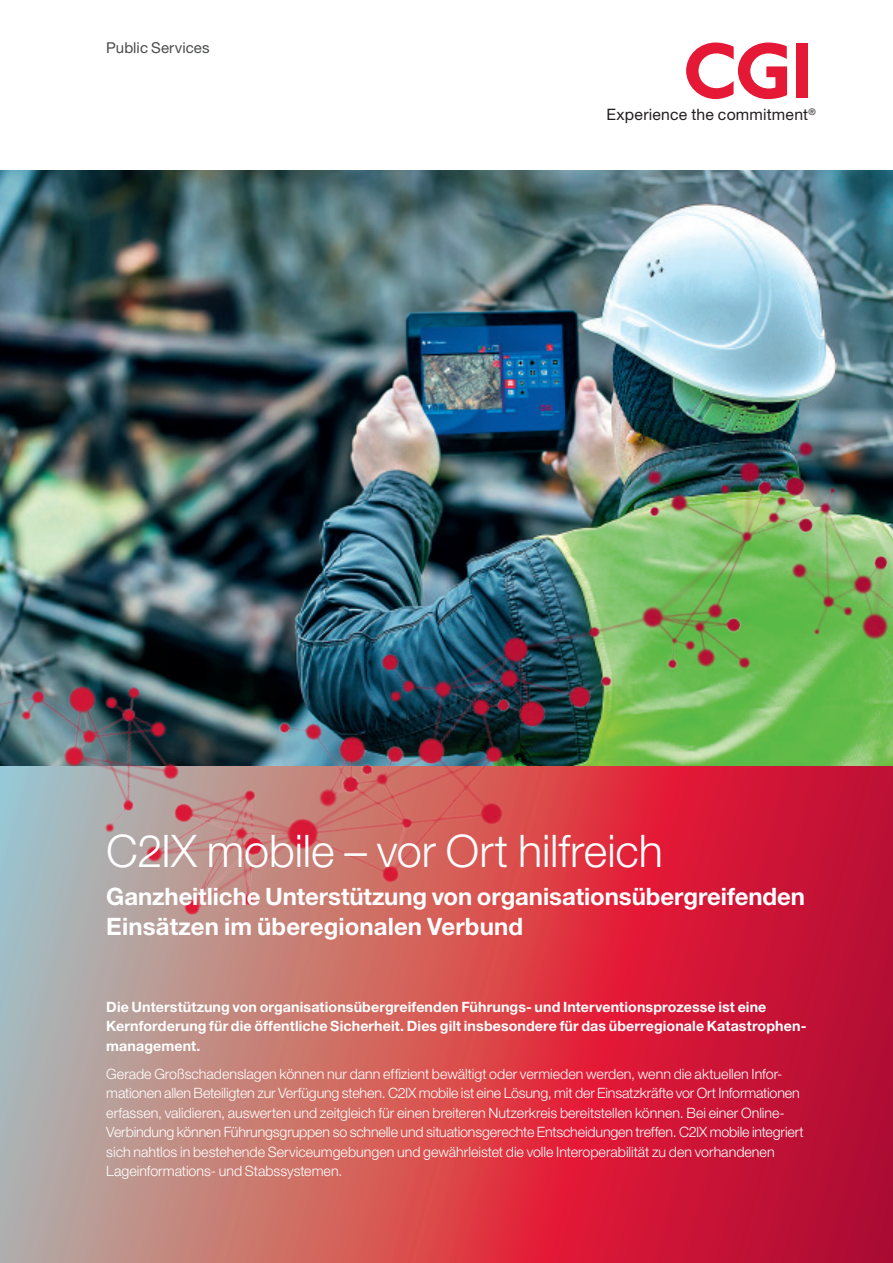
<style>
.page{position:relative;width:893px;height:1263px;background:#fff}
.page>*{position:absolute;margin:0;border:0;box-sizing:border-box;transform-origin:0 0}
.t1{font:300 45px "Helvetica Neue LT Std";color:#fff}
.t2{font:700 24px/30px "Helvetica Neue LT Std";color:#fff}
.t3{font:15.75px "Helvetica Neue LT Std";letter-spacing:.015em;color:#231f20}
.t4{font:15px "Helvetica Neue LT Std";letter-spacing:.005em;color:#4b4c4d}
.t5{font:300 14.25px/19.5px "Helvetica Neue LT Std";letter-spacing:-.005em;color:#fff}
.t6{font:700 14.25px/19.5px "Helvetica Neue LT Std";letter-spacing:.005em;color:#fff}
</style>
<div class="page">
<svg style="left:0;top:1115px;width:893px;height:148px;background:#c94c58"></svg>
<img style="left:0;top:170px;width:893px;height:56px">
<svg style="left:686px;top:43px;width:101px;height:56px"></svg>
<div style="left:796px;top:44px;width:12px;height:54px;background:#e51836"></div>
<img style="left:0;top:226px;width:893px;height:889px">
<p class="t4" style="left:106px;top:39px;width:105px">Public Services</p>
<p class="t3" style="left:606px;top:105px;width:211px">Experience the commitment<sup>®</sup></p>
<h1 class="t1" style="left:106px;top:823px;width:558px">C2IX mobile – vor Ort hilfreich</h1>
<h2 class="t2" style="left:106px;top:881px;width:700px">Ganzheitliche Unterstützung von organisationsübergreifenden<br>Einsätzen im überegionalen Verbund</h2>
<p class="t6" style="left:106px;top:996px;width:702px">Die Unterstützung von organisationsübergreifenden Führungs- und Interventionsprozesse ist eine<br>Kernforderung für die öffentliche Sicherheit. Dies gilt insbesondere für das überregionale Katastrophen&shy;management.</p>
<p class="t5" style="left:106px;top:1063px;width:699px">Gerade Großschadenslagen können nur dann effizient bewältigt oder vermieden werden, wenn die aktuellen Infor&shy;mationen allen Beteiligten zur Verfügung stehen. C2IX mobile ist eine Lösung, mit der Einsatzkräfte vor Ort Informationen erfassen, validieren, auswerten und zeitgleich für einen breiteren Nutzerkreis bereitstellen können. Bei einer Online-Verbindung können Führungsgruppen so schnelle und situationsgerechte Entscheidungen treffen. C2IX mobile integriert sich nahtlos in bestehende Serviceumgebungen und gewährleistet die volle Interoperabilität zu den vorhandenen Lageinformations- und Stabssystemen.</p>
</div>
